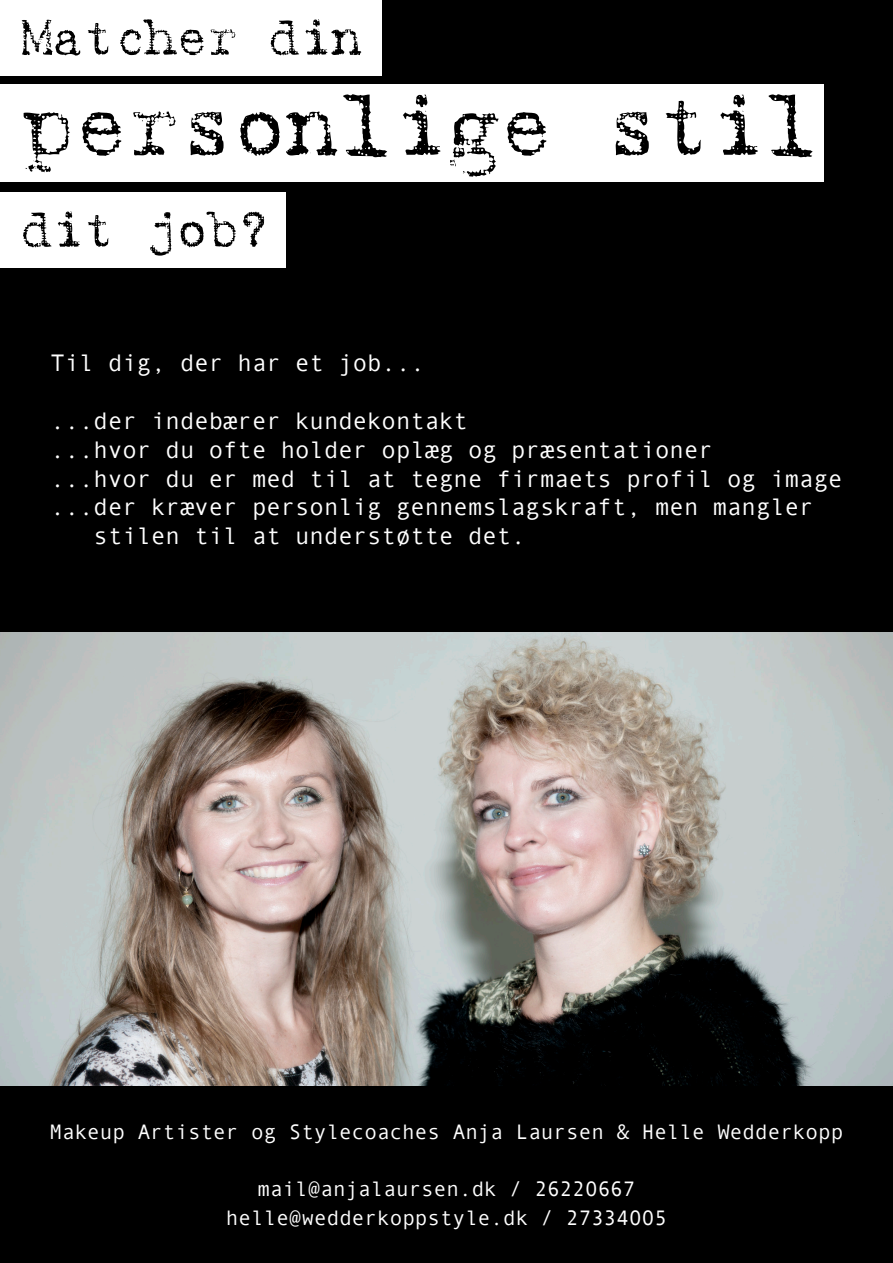
<style>
.page{position:relative;width:893px;height:1263px;background:#000}
.page>*{position:absolute;margin:0;border:0;box-sizing:border-box;transform-origin:0 0}
.t1{font:87.45px "Batik";color:#000}
.t2{font:51.15px "Batik";color:#000}
.t3{font:24px "Andale Mono";color:#fff}
.t4{font:21px/28.5px "Andale Mono";color:#fff;text-align:center}
</style>
<div class="page">
<img style="left:0;top:632px;width:893px;height:454px">
<div style="left:0;top:85px;width:823px;height:97px;background:#fff"></div>
<div style="left:0;top:193px;width:285px;height:75px;background:#fff"></div>
<div style="left:0;top:0;width:381px;height:75px;background:#fff"></div>
<h2 class="t2" style="left:21px;top:16px;width:342px">Matcher din</h2>
<h1 class="t1" style="left:21px;top:89px;width:799px">personlige stil</h1>
<h2 class="t2" style="left:21px;top:208px;width:249px">dit job?</h2>
<p class="t3" style="left:50px;top:350px;width:376px">Til dig, der har et job...</p>
<p class="t3" style="left:50px;top:407px;width:419px">...der indebærer kundekontakt</p>
<p class="t3" style="left:50px;top:436px;width:664px">...hvor du ofte holder oplæg og præsentationer</p>
<p class="t3" style="left:50px;top:465px;width:794px">...hvor du er med til at tegne firmaets profil og image</p>
<p class="t3" style="left:50px;top:494px;width:765px">...der kræver personlig gennemslagskraft, men mangler</p>
<p class="t3" style="left:94px;top:522px;width:434px">stilen til at understøtte det.</p>
<p class="t4" style="left:49px;top:1117px;width:795px">Makeup Artister og Stylecoaches Anja Laursen &amp; Helle Wedderkopp</p>
<p class="t4" style="left:226px;top:1174px;width:443px">mail@anjalaursen.dk / 26220667 helle@wedderkoppstyle.dk / 27334005</p>
</div>
